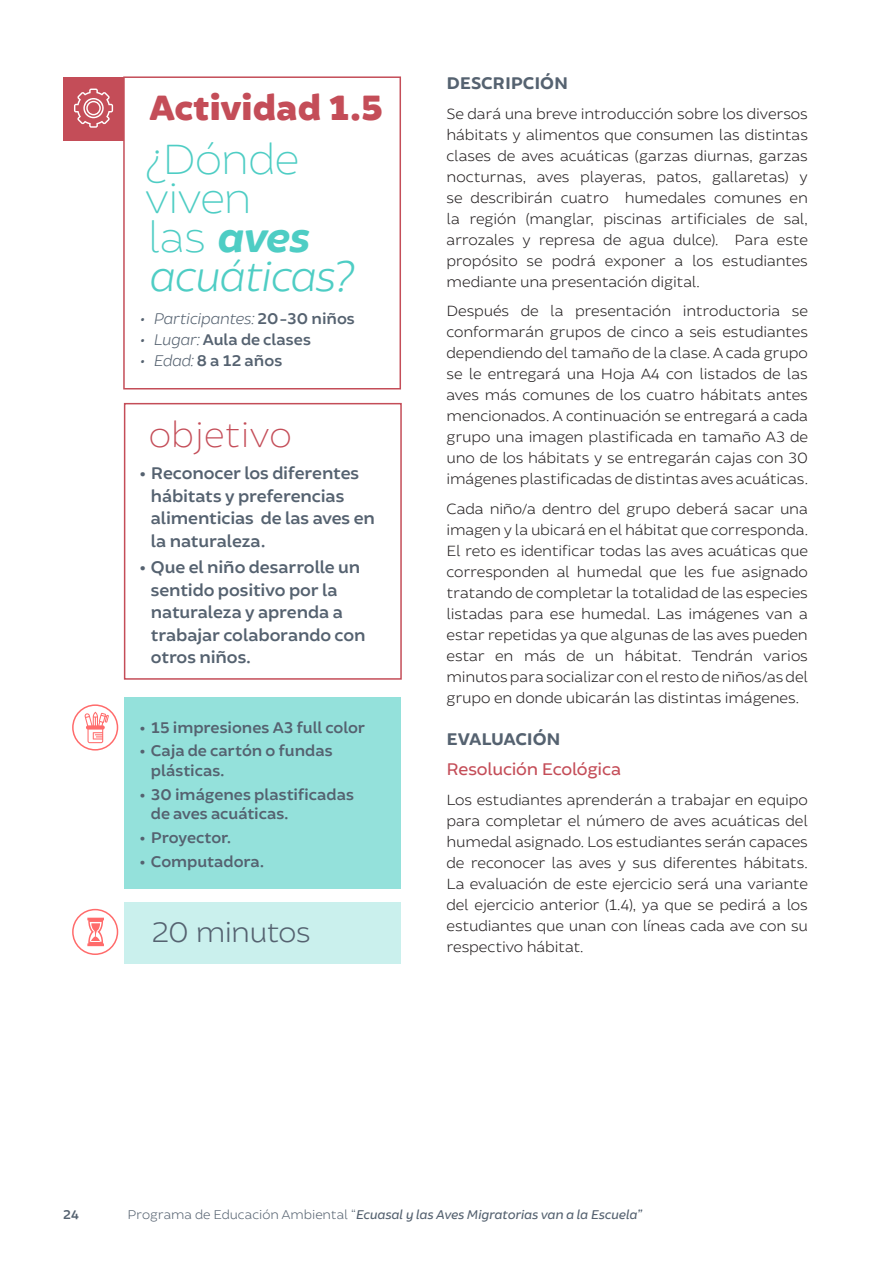
<style>
.page{position:relative;width:893px;height:1263px;background:#fff}
.page>*{position:absolute;margin:0;border:0;box-sizing:border-box;transform-origin:0 0}
.t1{font:100 45px/39px "Brocha";letter-spacing:-.02em;color:#4ecdc4}
.t2{font:900 37.5px "Brocha";color:#c44d58}
.t3{font:100 37.5px "Brocha";color:#c44d58}
.t4{font:300 30px "Brocha";letter-spacing:-.025em;color:#556270}
.t5{font:600 18px/22.5px "Brocha";letter-spacing:-.01em;color:#556270}
.t6{font:700 18px "Brocha";letter-spacing:-.015em;color:#556270}
.t7{font:18px "Brocha";letter-spacing:-.01em;color:#c44d58}
.t8{font:600 16.5px/19.5px "Brocha";letter-spacing:-.005em;color:#556270}
.t9{font:italic 300 16.5px "Brocha";letter-spacing:-.01em;color:#556270}
.t10{font:300 15.75px/21px "Brocha";letter-spacing:-.01em;color:#231f20;text-align:justify}
.t11{font:italic 13.5px "Brocha";color:#556270}
.t12{font:600 13.5px "Brocha";color:#556270}
.s1{font-weight:700;font-style:italic}
.s2{font-weight:300;font-style:italic}
.s3{font-weight:600;font-style:normal}
.s4{font-weight:300;font-style:normal}
</style>
<div class="page">
<div style="left:64px;top:77px;width:60px;height:63px;background:#c44d58"></div>
<div style="left:123px;top:76px;width:278px;height:313px;border:2px solid #c44d58"></div>
<div style="left:125px;top:697px;width:276px;height:192px;background:#94e1db"></div>
<div style="left:125px;top:902px;width:276px;height:61px;background:#caf0ed"></div>
<div style="left:124px;top:403px;width:278px;height:277px;border:2px solid #c44d58"></div>
<div style="left:72px;top:704px;width:46px;height:46px;border:2px solid #ff6b6b;border-radius:50%"></div>
<div style="left:72px;top:909px;width:46px;height:46px;border:2px solid #ff6b6b;border-radius:50%"></div>
<svg style="left:74px;top:89px;width:39px;height:39px"></svg>
<svg style="left:87px;top:918px;width:17px;height:28px"></svg>
<svg style="left:85px;top:712px;width:24px;height:31px"></svg>
<h2 class="t2" style="left:149px;top:84px;width:236px">Actividad 1.5</h2>
<h1 class="t1" style="left:140px;top:139px;width:214px">¿Dónde viven<br>las <span class="s1">aves </span><span class="s2">acuáticas?</span></h1>
<p class="t9" style="left:140px;top:309px;width:216px">• Participantes: <span class="s3">20-30 niños</span></p>
<p class="t8" style="left:140px;top:330px;width:172px"><span class="s2">• Lugar:</span> Aula de clases</p>
<p class="t8" style="left:140px;top:351px;width:143px"><span class="s2">• Edad:</span> 8 a 12 años</p>
<h2 class="t3" style="left:149px;top:412px;width:144px">objetivo</h2>
<p class="t5" style="left:151px;top:462px;width:226px;text-indent:-11px">•Reconocer los diferentes hábitats y preferencias alimenticias de las aves en la naturaleza.</p>
<p class="t5" style="left:151px;top:556px;width:216px;text-indent:-11px">•Que el niño desarrolle un sentido positivo por la naturaleza y aprenda a trabajar colaborando con otros niños.</p>
<p class="t8" style="left:140px;top:718px;width:226px">• 15 impresiones A3 full color</p>
<p class="t8" style="left:151px;top:741px;width:183px;text-indent:-11px">• Caja de cartón o fundas plásticas.</p>
<p class="t8" style="left:151px;top:785px;width:205px;text-indent:-11px">• 30 imágenes plastificadas de aves acuáticas.</p>
<p class="t8" style="left:140px;top:828px;width:92px">• Proyector.</p>
<p class="t8" style="left:140px;top:852px;width:125px">• Computadora.</p>
<h3 class="t4" style="left:152px;top:914px;width:160px">20 minutos</h3>
<p class="t6" style="left:446px;top:72px;width:123px">DESCRIPCIÓN</p>
<p class="t10" style="left:446px;top:103px;width:363px">Se dará una breve introducción sobre los diversos hábitats y alimentos que consumen las distintas clases de aves acuáticas (garzas diurnas, garzas nocturnas, aves playeras, patos, gallaretas) y se describirán cuatro humedales comunes en la región (manglar, piscinas artificiales de sal, arrozales y represa de agua dulce). Para este propósito se podrá exponer a los estudiantes mediante una presentación digital.</p>
<p class="t10" style="left:446px;top:301px;width:363px">Después de la presentación introductoria se conformarán grupos de cinco a seis estudiantes dependiendo del tamaño de la clase. A cada grupo se le entregará una Hoja A4 con listados de las aves más comunes de los cuatro hábitats antes mencionados. A continuación se entregará a cada grupo una imagen plastificada en tamaño A3 de uno de los hábitats y se entregarán cajas con 30 imágenes plastificadas de distintas aves acuáticas.</p>
<p class="t10" style="left:446px;top:498px;width:363px">Cada niño/a dentro del grupo deberá sacar una imagen y la ubicará en el hábitat que corresponda.<br>El reto es identificar todas las aves acuáticas que corresponden al humedal que les fue asignado tratando de completar la totalidad de las especies listadas para ese humedal. Las imágenes van a estar repetidas ya que algunas de las aves pueden estar en más de un hábitat. Tendrán varios minutos para socializar con el resto de niños/as del grupo en donde ubicarán las distintas imágenes.</p>
<p class="t6" style="left:446px;top:728px;width:116px">EVALUACIÓN</p>
<p class="t7" style="left:446px;top:758px;width:176px">Resolución Ecológica</p>
<p class="t10" style="left:446px;top:789px;width:363px">Los estudiantes aprenderán a trabajar en equipo para completar el número de aves acuáticas del humedal asignado. Los estudiantes serán capaces de reconocer las aves y sus diferentes hábitats.<br>La evaluación de este ejercicio será una variante del ejercicio anterior (1.4), ya que se pedirá a los estudiantes que unan con líneas cada ave con su respectivo hábitat.</p>
<p class="t12" style="left:63px;top:1206px;width:18px">24</p>
<p class="t11" style="left:128px;top:1206px;width:515px"><span class="s4">Programa de Educación Ambiental “</span>Ecuasal y las Aves Migratorias van a la Escuela”</p>
</div>
